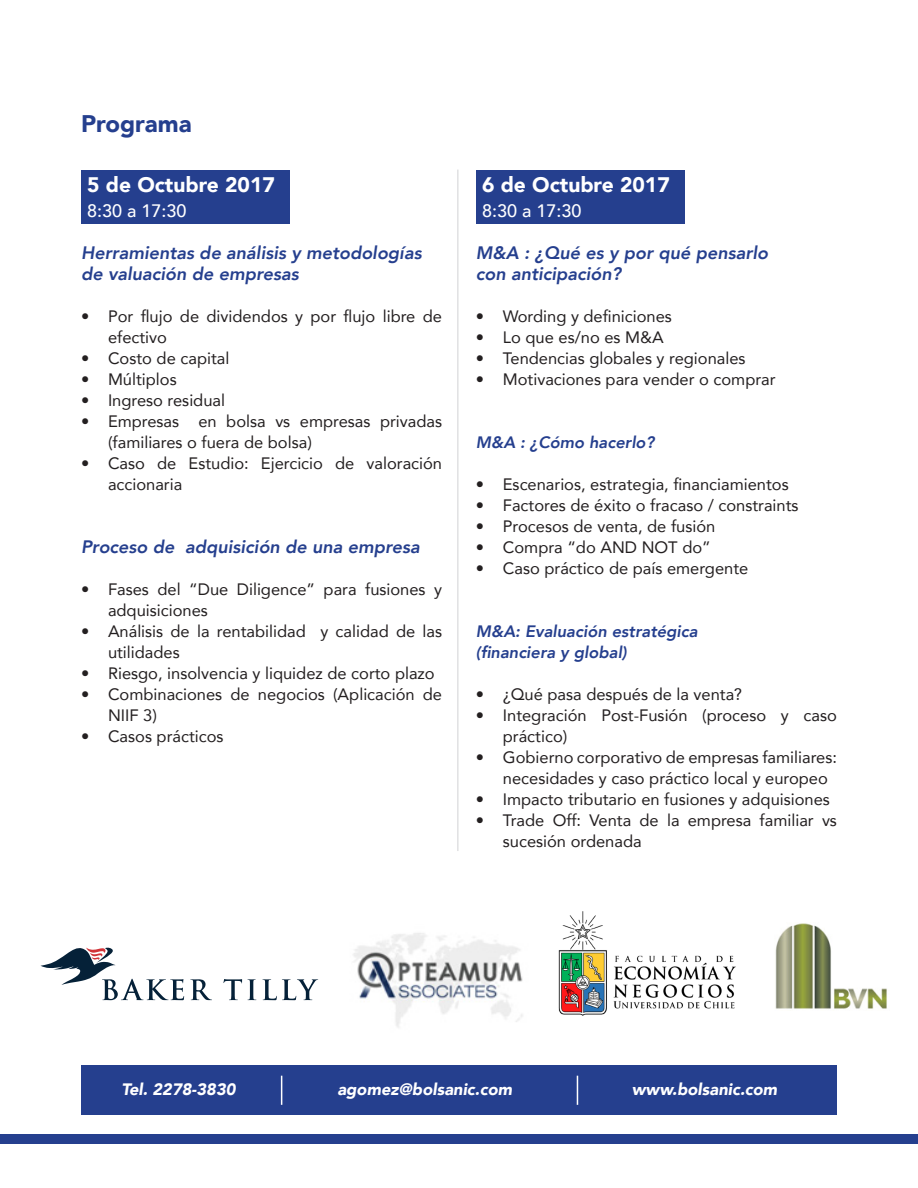
<style>
.page{position:relative;width:918px;height:1188px;background:#fff}
.page>*{position:absolute;margin:0;border:0;box-sizing:border-box;transform-origin:0 0}
.t1{font:900 24px "Avenir";color:#253f8e}
.t2{font:900 21px "Avenir";color:#fff}
.t3{font:italic 800 18px/21px "Avenir";color:#253f8e}
.t4{font:500 18px "Avenir";color:#fff}
.t5{font:16.5px/21px "Avenir";color:#231f20}
.t6{font:italic 800 16.5px "Avenir";color:#253f8e}
.t7{font:italic 900 16.5px "Avenir";color:#fff}
</style>
<div class="page">
<div style="left:82px;top:170px;width:208px;height:53px;background:#253f8e"></div>
<div style="left:477px;top:170px;width:208px;height:53px;background:#253f8e"></div>
<hr style="left:458px;top:170px;width:1px;height:681px;background:#d1d2d4">
<div style="left:81px;top:1065px;width:756px;height:50px;background:#253f8e"></div>
<div style="left:0;top:1134px;width:918px;height:9px;background:#253f8e"></div>
<svg style="left:281px;top:1076px;width:1px;height:29px"></svg>
<svg style="left:577px;top:1076px;width:1px;height:29px"></svg>
<img style="left:775px;top:923px;width:112px;height:86px">
<img style="left:353px;top:933px;width:170px;height:95px">
<svg style="left:190px;top:979px;width:22px;height:21px"></svg>
<svg style="left:224px;top:979px;width:32px;height:21px"></svg>
<svg style="left:262px;top:979px;width:56px;height:21px"></svg>
<svg style="left:41px;top:947px;width:143px;height:53px"></svg>
<img style="left:558px;top:911px;width:178px;height:105px">
<p class="t1" style="left:81px;top:103px;width:112px">Programa</p>
<p class="t2" style="left:87px;top:166px;width:189px">5 de Octubre 2017</p>
<p class="t4" style="left:87px;top:195px;width:101px">8:30 a 17:30</p>
<p class="t3" style="left:81px;top:242px;width:342px">Herramientas de análisis y metodologías de valuación de empresas</p>
<p class="t5" style="left:108px;top:305px;width:336px;text-indent:-27px">• Por flujo de dividendos y por flujo libre de efectivo</p>
<p class="t5" style="left:81px;top:347px;width:150px">• Costo de capital</p>
<p class="t5" style="left:81px;top:368px;width:97px">• Múltiplos</p>
<p class="t5" style="left:81px;top:389px;width:146px">• Ingreso residual</p>
<p class="t5" style="left:108px;top:410px;width:336px;text-indent:-27px">• Empresas en bolsa vs empresas privadas (familiares o fuera de bolsa)</p>
<p class="t5" style="left:108px;top:452px;width:336px;text-indent:-27px">• Caso de Estudio: Ejercicio de valoración accionaria</p>
<p class="t3" style="left:81px;top:536px;width:340px">Proceso de adquisición de una empresa</p>
<p class="t5" style="left:108px;top:578px;width:336px;text-indent:-27px">• Fases del “Due Diligence” para fusiones y adquisiciones</p>
<p class="t5" style="left:108px;top:620px;width:336px;text-indent:-27px">• Análisis de la rentabilidad y calidad de las utilidades</p>
<p class="t5" style="left:81px;top:662px;width:355px">• Riesgo, insolvencia y liquidez de corto plazo</p>
<p class="t5" style="left:108px;top:683px;width:336px;text-indent:-27px">• Combinaciones de negocios (Aplicación de<br>NIIF 3)</p>
<p class="t5" style="left:81px;top:725px;width:144px">• Casos prácticos</p>
<p class="t2" style="left:482px;top:166px;width:189px">6 de Octubre 2017</p>
<p class="t4" style="left:482px;top:195px;width:101px">8:30 a 17:30</p>
<p class="t3" style="left:476px;top:242px;width:294px">M&amp;A : ¿Qué es y por qué pensarlo</p>
<p class="t3" style="left:476px;top:263px;width:147px">con anticipación?</p>
<p class="t5" style="left:476px;top:305px;width:198px">• Wording y definiciones</p>
<p class="t5" style="left:476px;top:326px;width:189px">• Lo que es/no es M&amp;A</p>
<p class="t5" style="left:476px;top:347px;width:271px">• Tendencias globales y regionales</p>
<p class="t5" style="left:476px;top:368px;width:301px">• Motivaciones para vender o comprar</p>
<p class="t6" style="left:476px;top:432px;width:180px">M&amp;A : ¿Cómo hacerlo?</p>
<p class="t5" style="left:476px;top:473px;width:314px">• Escenarios, estrategia, financiamientos</p>
<p class="t5" style="left:476px;top:494px;width:324px">• Factores de éxito o fracaso / constraints</p>
<p class="t5" style="left:476px;top:515px;width:241px">• Procesos de venta, de fusión</p>
<p class="t5" style="left:476px;top:536px;width:236px">• Compra “do AND NOT do”</p>
<p class="t5" style="left:476px;top:557px;width:274px">• Caso práctico de país emergente</p>
<p class="t6" style="left:476px;top:621px;width:223px">M&amp;A: Evaluación estratégica</p>
<p class="t6" style="left:476px;top:642px;width:152px">(financiera y global)</p>
<p class="t5" style="left:476px;top:683px;width:268px">• ¿Qué pasa después de la venta?</p>
<p class="t5" style="left:503px;top:704px;width:336px;text-indent:-27px">• Integración Post-Fusión (proceso y caso práctico)</p>
<p class="t5" style="left:503px;top:746px;width:336px;text-indent:-27px">• Gobierno corporativo de empresas familiares: necesidades y caso práctico local y europeo</p>
<p class="t5" style="left:476px;top:788px;width:356px">• Impacto tributario en fusiones y adquisiones</p>
<p class="t5" style="left:503px;top:809px;width:336px;text-indent:-27px">• Trade Off: Venta de la empresa familiar vs sucesión ordenada</p>
<p class="t7" style="left:121px;top:1075px;width:116px">Tel. 2278-3830</p>
<p class="t7" style="left:337px;top:1075px;width:176px">agomez@bolsanic.com</p>
<p class="t7" style="left:632px;top:1075px;width:147px">www.bolsanic.com</p>
</div>
